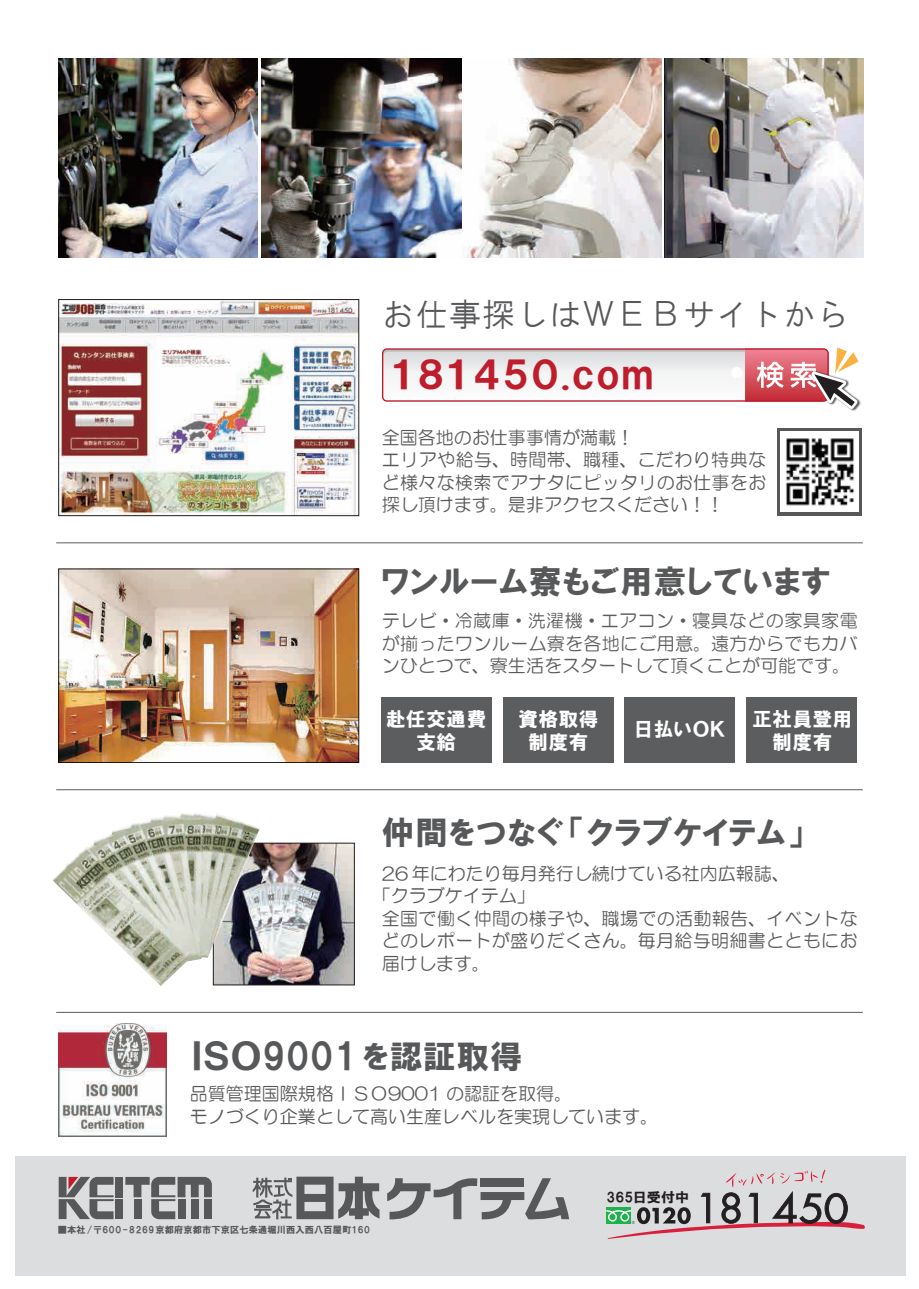
<style>
.page{position:relative;width:919px;height:1289px;background:#fff}
.page>*{position:absolute;margin:0;border:0;box-sizing:border-box;transform-origin:0 0}
.t1{font:37.05px "HGP Soei Kakugothic UB";letter-spacing:.03em;color:#be1d2c;scale:1.2 1}
.t2{font:36px "HGP Soei Kakugothic UB";letter-spacing:.03em;color:#57585a}
.t3{font:32.4px "HGP Soei Kakugothic UB";letter-spacing:.03em;color:#57585a}
.t4{font:32.4px "HG Gothic M";letter-spacing:.03em;color:#57585a}
.t5{font:19.5px/23.4px "HGP Soei Kakugothic UB";letter-spacing:.03em;color:#fff;text-align:center}
.t6{font:18px/22.5px "HG Maru Gothic MPRO";color:#57585a}
.t7{font:18px/22.5px "HG Maru Gothic MPRO";color:#5c5d5f;text-align:justify}
.t8{font:18px "HG Maru Gothic MPRO";letter-spacing:.02em;color:#57585a}
.t9{font:13.35px "HGP Soei Kakugothic UB";color:#231f20;scale:1.06 1}
.t10{font:9.15px "HGP Soei Kakugothic UB";letter-spacing:.02em;color:#57585a}
.s1{font-size:32.4px}
</style>
<div class="page">
<img style="left:58px;top:58px;width:200px;height:199px">
<img style="left:262px;top:58px;width:399px;height:199px">
<img style="left:665px;top:58px;width:198px;height:199px">
<img style="left:60px;top:301px;width:297px;height:213px">
<div style="left:777px;top:428px;width:85px;height:87px;background:#57585a"></div>
<img style="left:780px;top:431px;width:78px;height:81px">
<img style="left:60px;top:570px;width:297px;height:191px">
<div style="left:58px;top:568px;width:301px;height:195px;border:1px solid #231f20"></div>
<hr style="left:56px;top:542px;width:806px;height:1px;background:#5c5d5f">
<hr style="left:56px;top:789px;width:806px;height:1px;background:#5c5d5f">
<img style="left:850px;top:399px;width:11px;height:12px">
<svg style="left:382px;top:347px;width:476px;height:62px"></svg>
<div style="left:58px;top:299px;width:301px;height:217px;border:1px solid #231f20"></div>
<img style="left:260px;top:844px;width:93px;height:139px">
<div style="left:213px;top:842px;width:142px;height:143px;border:1px solid #231f20"></div>
<svg style="left:52px;top:813px;width:208px;height:173px"></svg>
<div style="left:381px;top:697px;width:110px;height:65px;background:#5c5d5f"></div>
<div style="left:503px;top:697px;width:110px;height:65px;background:#5c5d5f"></div>
<div style="left:624px;top:697px;width:110px;height:65px;background:#5c5d5f"></div>
<div style="left:746px;top:697px;width:110px;height:65px;background:#5c5d5f"></div>
<img style="left:58px;top:1023px;width:108px;height:113px">
<hr style="left:56px;top:1011px;width:806px;height:1px;background:#5c5d5f">
<div style="left:15px;top:1156px;width:890px;height:120px;background:#dcdddf"></div>
<svg style="left:253px;top:1176px;width:126px;height:43px"></svg>
<svg style="left:387px;top:1178px;width:182px;height:42px"></svg>
<svg style="left:59px;top:1176px;width:55px;height:43px"></svg>
<div style="left:115px;top:1176px;width:8px;height:21px;background:#57585a"></div>
<div style="left:115px;top:1199px;width:8px;height:19px;background:#57585a"></div>
<svg style="left:125px;top:1176px;width:87px;height:43px"></svg>
<div style="left:204px;top:1199px;width:8px;height:19px;background:#57585a"></div>
<div style="left:191px;top:1199px;width:8px;height:19px;background:#57585a"></div>
<svg style="left:606px;top:1169px;width:259px;height:69px"></svg>
<h3 class="t4" style="left:382px;top:298px;width:469px">お仕事探しはＷＥＢサイトから</h3>
<h1 class="t1" style="left:388px;top:356px;width:223px">181450.COM</h1>
<p class="t6" style="left:382px;top:426px;width:386px">全国各地のお仕事事情が満載！<br>エリアや給与、時間帯、職種、こだわり特典など様々な検索でアナタにピッタリのお仕事をお探し頂けます。是非アクセスください！！</p>
<h3 class="t3" style="left:382px;top:565px;width:449px">ワンルーム寮もご用意しています</h3>
<p class="t7" style="left:382px;top:609px;width:477px">テレビ・冷蔵庫・洗濯機・エアコン・寝具などの家具家電が揃ったワンルーム寮を各地にご用意。遠方からでもカバンひとつで、寮生活をスタートして頂くことが可能です。</p>
<p class="t5" style="left:386px;top:707px;width:102px">赴任交通費支給</p>
<p class="t5" style="left:518px;top:707px;width:81px">資格取得制度有</p>
<p class="t5" style="left:752px;top:707px;width:102px">正社員登用制度有</p>
<p class="t5" style="left:633px;top:717px;width:93px">日払いＯＫ</p>
<h3 class="t3" style="left:382px;top:816px;width:422px">仲間をつなぐ「クラブケイテム」</h3>
<p class="t6" style="left:382px;top:862px;width:409px">26 年にわたり毎月発行し続けている社内広報誌、</p>
<p class="t6" style="left:373px;top:884px;width:163px">「クラブケイテム」</p>
<p class="t8" style="left:382px;top:909px;width:477px">全国で働く仲間の様子や、職場での活動報告、イベントな</p>
<p class="t8" style="left:382px;top:931px;width:477px">どのレポートが盛りだくさん。毎月給与明細書とともにお</p>
<p class="t6" style="left:382px;top:952px;width:109px">届けします。</p>
<h2 class="t2" style="left:192px;top:1037px;width:332px">ＩＳＯ9001 <span class="s1">を認証取得</span></h2>
<p class="t6" style="left:190px;top:1082px;width:469px">品質管理国際規格ＩＳＯ9001 の認証を取得。<br>モノづくり企業として高い生産レベルを実現しています。</p>
<p class="t10" style="left:58px;top:1224px;width:313px">■本社/〒600-8269京都府京都市下京区七条通堀川西入西八百屋町160</p>
<p class="t9" style="left:606px;top:1190px;width:79px">365日受付中</p>
</div>
